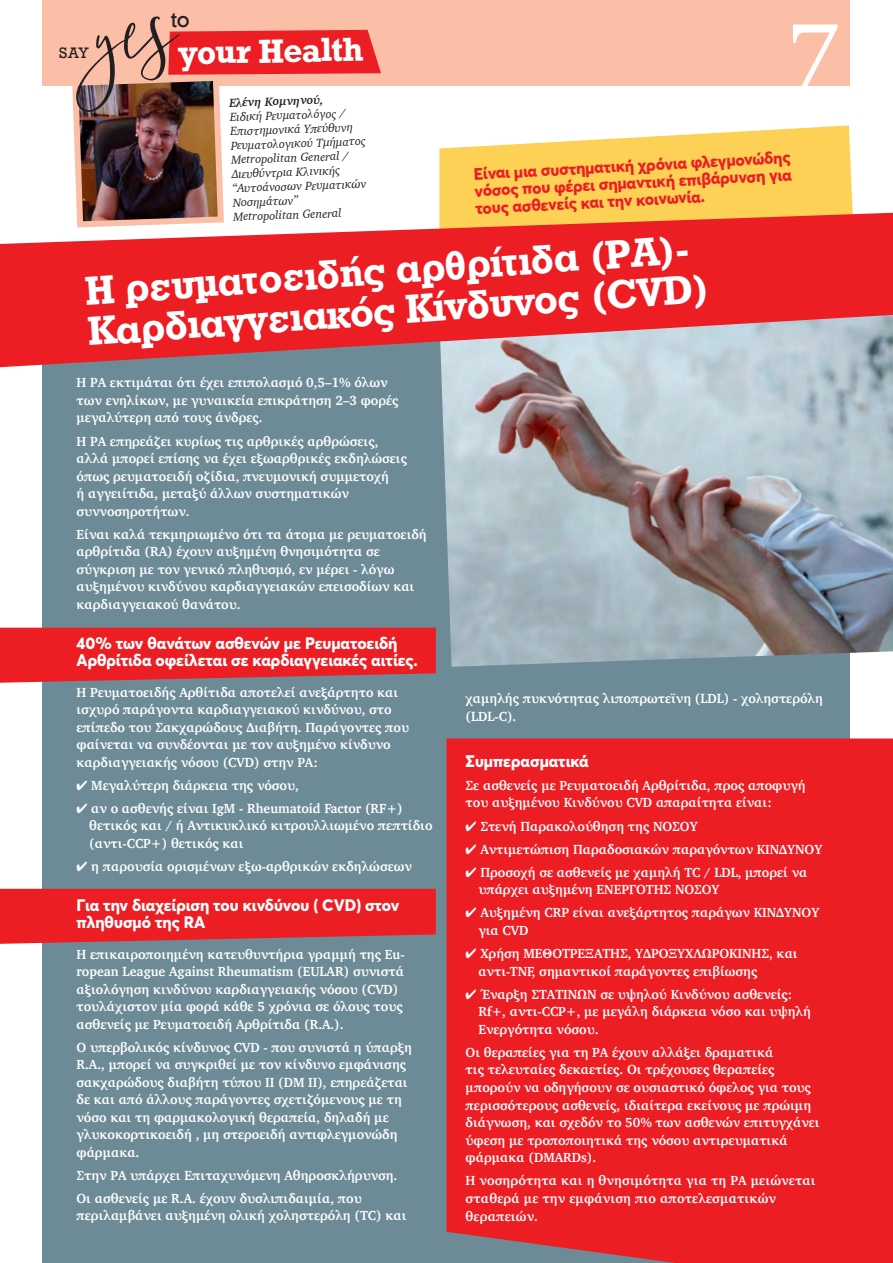
<style>
.page{position:relative;width:893px;height:1263px;background:#fff}
.page>*{position:absolute;margin:0;border:0;box-sizing:border-box;transform-origin:0 0}
.t1{font:97.5px "Georgia";color:#fff}
.t2{font:42px/40.5px "UB Rockwell Bold";color:#fff}
.t3{font:700 31.5px "Rockwell";color:#fff}
.t4{font:21px "Rockwell";color:#231f20}
.t5{font:800 16.5px/17.5px "Averta";color:#fff}
.t6{font:800 16.5px/17.2px "Averta";color:#ed1d24;text-align:justify}
.t7{font:14.25px "Rockwell";color:#231f20}
.t8{font:700 13.5px/17.5px "Charter";color:#fff;scale:.96 1}
.t9{font:italic 12px/14.2px "Charter";color:#231f20}
.t10{font:italic 700 12px "Charter";color:#231f20}
</style>
<div class="page">
<svg style="left:439px;top:125px;width:414px;height:88px;background:#fdd76d"></svg>
<div style="left:43px;top:336px;width:807px;height:927px;background:#6d8b96"></div>
<div style="left:43px;top:0;width:807px;height:85px;background:#fbbea7"></div>
<div style="left:446px;top:738px;width:447px;height:525px;background:#ed1d24"></div>
<svg style="left:0;top:628px;width:436px;height:55px;background:#e1272e"></svg>
<svg style="left:0;top:889px;width:436px;height:55px;background:#e1262e"></svg>
<img style="left:69px;top:16px;width:312px;height:197px">
<img style="left:441px;top:367px;width:452px;height:300px">
<svg style="left:0;top:213px;width:893px;height:154px;background:#e24b4e"></svg>
<h3 class="t4" style="left:170px;top:6px;width:21px">to</h3>
<h1 class="t1" style="left:789px;top:-29px;width:50px">7</h1>
<p class="t7" style="left:59px;top:44px;width:32px">SAY</p>
<h3 class="t3" style="left:177px;top:32px;width:188px;rotate:-1deg">your Health</h3>
<p class="t10" style="left:229px;top:93px;width:96px;rotate:-2deg">Ελένη Κομνηνού,</p>
<p class="t9" style="left:230px;top:110px;width:137px;rotate:-2deg">Ειδική Ρευματολόγος /<br>Επιστημονικά Υπεύθυνη<br>Ρευματολογικού Τμήματος<br>Metropolitan General /<br>Διευθύντρια Κλινικής “Αυτοάνοσων Ρευματικών<br>Νοσημάτωνˮ<br>Metropolitan General</p>
<p class="t6" style="left:473px;top:165px;width:319px;rotate:-3deg">Είναι μια συστηματική χρόνια φλεγμονώδης νόσος που φέρει σημαντική επιβάρυνση για τους ασθενείς και την κοινωνία.</p>
<h2 class="t2" style="left:84px;top:270px;width:624px;rotate:-4deg">Η ρευματοειδής αρθρίτιδα (ΡΑ)-<br>Καρδιαγγειακός Κίνδυνος (CVD)</h2>
<p class="t8" style="left:77px;top:374px;width:337px">Η ΡΑ εκτιμάται ότι έχει επιπολασμό 0,5–1% όλων των ενηλίκων, με γυναικεία επικράτηση 2–3 φορές μεγαλύτερη από τους άνδρες.</p>
<p class="t8" style="left:77px;top:432px;width:346px">Η ΡΑ επηρεάζει κυρίως τις αρθρικές αρθρώσεις, αλλά μπορεί επίσης να έχει εξωαρθρικές εκδηλώσεις όπως ρευματοειδή οζίδια, πνευμονική συμμετοχή<br>ή αγγειίτιδα, μεταξύ άλλων συστηματικών συννοσηροτήτων.</p>
<p class="t8" style="left:77px;top:525px;width:366px">Είναι καλά τεκμηριωμένο ότι τα άτομα με ρευματοειδή αρθρίτιδα (RA) έχουν αυξημένη θνησιμότητα σε σύγκριση με τον γενικό πληθυσμό, εν μέρει - λόγω αυξημένου κινδύνου καρδιαγγειακών επεισοδίων και καρδιαγγειακού θανάτου.</p>
<p class="t5" style="left:77px;top:634px;width:343px">40% των θανάτων ασθενών με Ρευματοειδή<br>Αρθρίτιδα οφείλεται σε καρδιαγγειακές αιτίες.</p>
<p class="t8" style="left:77px;top:683px;width:348px">Η Ρευματοειδής Αρθίτιδα αποτελεί ανεξάρτητο και ισχυρό παράγοντα καρδιαγγειακού κινδύνου, στο επίπεδο του Σακχαρώδους Διαβήτη. Παράγοντες που φαίνεται να συνδέονται με τον αυξημένο κίνδυνο καρδιαγγειακής νόσου (CVD) στην ΡΑ:</p>
<p class="t8" style="left:77px;top:776px;width:233px">✔ Μεγαλύτερη διάρκεια της νόσου,</p>
<p class="t8" style="left:89px;top:799px;width:359px;text-indent:-13px">✔ αν ο ασθενής είναι IgM - Rheumatoid Factor (RF+) θετικός και / ή Αντικυκλικό κιτρουλλιωμένο πεπτίδιο (αντι-CCP+) θετικός και</p>
<p class="t8" style="left:77px;top:857px;width:351px">✔ η παρουσία ορισμένων εξω-αρθρικών εκδηλώσεων</p>
<p class="t5" style="left:77px;top:896px;width:324px">Για την διαχείριση του κινδύνου ( CVD) στον πληθυσμό της RA</p>
<p class="t8" style="left:77px;top:945px;width:343px">Η επικαιροποιημένη κατευθυντήρια γραμμή της Eu&shy;ropean League Against Rheumatism (EULAR) συνιστά αξιολόγηση κινδύνου καρδιαγγειακής νόσου (CVD) τουλάχιστον μία φορά κάθε 5 χρόνια σε όλους τους ασθενείς με Ρευματοειδή Aρθρίτιδα (R.A.).</p>
<p class="t8" style="left:77px;top:1038px;width:351px">Ο υπερβολικός κίνδυνος CVD - που συνιστά η ύπαρξη R.A., μπορεί να συγκριθεί με τον κίνδυνο εμφάνισης σακχαρώδους διαβήτη τύπου II (DM II), επηρεάζεται δε και από άλλους παράγοντες σχετιζόμενους με τη νόσο και τη φαρμακολογική θεραπεία, δηλαδή με γλυκοκορτικοειδή , μη στεροειδή αντιφλεγμονώδη φάρμακα.</p>
<p class="t8" style="left:77px;top:1163px;width:336px;line-height:23.1px">Στην ΡΑ υπάρχει Επιταχυνόμενη Αθηροσκλήρυνση.<br>Οι ασθενείς με R.A. έχουν δυσλιπιδαιμία, που</p>
<p class="t8" style="left:77px;top:1207px;width:345px">περιλαμβάνει αυξημένη ολική χοληστερόλη (TC) και</p>
<p class="t8" style="left:466px;top:689px;width:374px">χαμηλής πυκνότητας λιποπρωτεϊνη (LDL) - χοληστερόλη (LDL-C).</p>
<p class="t5" style="left:466px;top:752px;width:125px">Συμπερασματικά</p>
<p class="t8" style="left:466px;top:776px;width:356px">Σε ασθενείς με Ρευματοειδή Αρθρίτιδα, προς αποφυγή του αυξημένου Κινδύνου CVD απαραίτητα είναι:</p>
<p class="t8" style="left:466px;top:817px;width:243px">✔ Στενή Παρακολούθηση της ΝΟΣΟΥ</p>
<p class="t8" style="left:466px;top:840px;width:373px">✔ Αντιμετώπιση Παραδοσιακών παραγόντων ΚΙΝΔΥΝΟΥ</p>
<p class="t8" style="left:478px;top:863px;width:344px;text-indent:-13px">✔ Προσοχή σε ασθενείς με χαμηλή TC / LDL, μπορεί να υπάρχει αυξημένη ΕΝΕΡΓΟΤΗΣ ΝΟΣΟΥ</p>
<p class="t8" style="left:478px;top:904px;width:357px;text-indent:-13px">✔ Αυξημένη CRP είναι ανεξάρτητος παράγων ΚΙΝΔΥΝΟΥ για CVD</p>
<p class="t8" style="left:478px;top:944px;width:334px;text-indent:-13px">✔ Χρήση ΜΕΘΟΤΡΕΞΑΤΗΣ, ΥΔΡΟΞΥΧΛΩΡΟΚΙΝΗΣ, και αντι-TNF, σημαντικοί παράγοντες επιβίωσης</p>
<p class="t8" style="left:478px;top:985px;width:348px;text-indent:-13px">✔ Έναρξη ΣΤΑΤΙΝΩΝ σε υψηλού Κινδύνου ασθενείς:<br>Rf+, αντι-CCP+, με μεγάλη διάρκεια νόσο και υψηλή<br>Ενεργότητα νόσου.</p>
<p class="t8" style="left:466px;top:1043px;width:370px">Οι θεραπείες για τη ΡΑ έχουν αλλάξει δραματικά<br>τις τελευταίες δεκαετίες. Οι τρέχουσες θεραπείες μπορούν να οδηγήσουν σε ουσιαστικό όφελος για τους περισσότερους ασθενείς, ιδιαίτερα εκείνους με πρώιμη διάγνωση, και σχεδόν το 50% των ασθενών επιτυγχάνει ύφεση με τροποποιητικά της νόσου αντιρευματικά φάρμακα (DMARDs).</p>
<p class="t8" style="left:466px;top:1172px;width:366px">Η νοσηρότητα και η θνησιμότητα για τη ΡΑ μειώνεται σταθερά με την εμφάνιση πιο αποτελεσματικών θεραπειών.</p>
</div>
